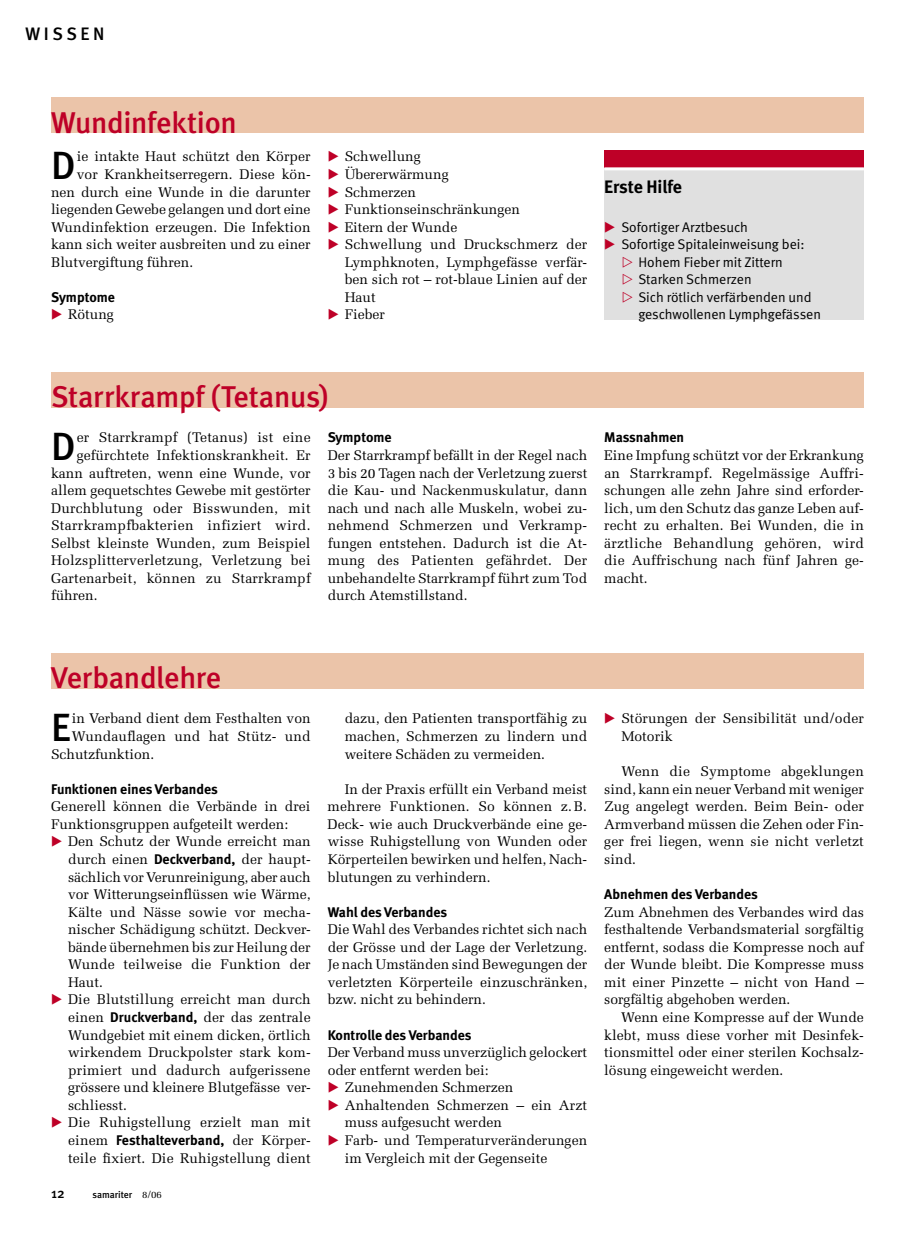
<style>
.page{position:relative;width:915px;height:1234px;background:#fff}
.page>*{position:absolute;margin:0;border:0;box-sizing:border-box;transform-origin:0 0}
.t1{font:39.3px "Meta Medium LF";color:#000}
.t2{font:500 30px "Meta";letter-spacing:-.01em;color:#be0027}
.t3{font:700 18px "Meta";letter-spacing:-.005em;color:#000}
.t4{font:500 18px "Meta";letter-spacing:.2em;color:#000}
.t5{font:13.95px/17.5px "Melior";color:#000;text-align:justify}
.t6{font:13.95px "Meta Normal";color:#000}
.t7{font:700 13.95px "Meta";color:#000}
.t8{font:13.95px "Melior";letter-spacing:.025em;color:#000}
.t9{font:500 13.95px "Meta";color:#000}
.t10{font:500 9.75px "Meta";color:#000}
.s1{font-family:"European Pi Three";color:#be0027}
.s2{font-family:"Meta";font-weight:700}
.s3{font-family:"Melior";font-weight:400}
</style>
<div class="page">
<div style="left:604px;top:158px;width:259px;height:161px;background:#e0e0e0"></div>
<div style="left:604px;top:150px;width:259px;height:17px;background:#be0027"></div>
<hr style="left:604px;top:167px;width:259px;height:3px;background:#fff">
<div style="left:51px;top:653px;width:812px;height:35px;background:#ebc4a9"></div>
<div style="left:51px;top:372px;width:812px;height:35px;background:#ebc4a9"></div>
<div style="left:51px;top:98px;width:812px;height:35px;background:#ebc4a9"></div>
<p class="t4" style="left:26px;top:23px;width:80px">wissen</p>
<h2 class="t2" style="left:51px;top:105px;width:187px">Wundinfektion</h2>
<h1 class="t1" style="left:51px;top:142px;width:26px">D</h1>
<p class="t5" style="left:77px;top:148px;width:235px">ie intakte Haut schützt den Körper</p>
<p class="t5" style="left:77px;top:165px;width:235px">vor Krankheitserregern. Diese kön-</p>
<p class="t5" style="left:51px;top:183px;width:261px">nen durch eine Wunde in die darunter</p>
<p class="t5" style="left:51px;top:200px;width:261px">liegenden Gewebe gelangen und dort eine</p>
<p class="t5" style="left:51px;top:218px;width:261px">Wundinfektion erzeugen. Die Infektion</p>
<p class="t5" style="left:51px;top:236px;width:261px">kann sich weiter ausbreiten und zu einer</p>
<p class="t5" style="left:51px;top:253px;width:144px">Blutvergiftung führen.</p>
<p class="t7" style="left:51px;top:289px;width:65px">Symptome</p>
<p class="t5" style="left:51px;top:306px;width:64px"><span class="s1">E</span> Rötung</p>
<p class="t5" style="left:327px;top:148px;width:94px"><span class="s1">E</span> Schwellung</p>
<p class="t5" style="left:327px;top:165px;width:122px"><span class="s1">E</span> Übererwärmung</p>
<p class="t5" style="left:327px;top:183px;width:90px"><span class="s1">E</span> Schmerzen</p>
<p class="t5" style="left:327px;top:200px;width:194px"><span class="s1">E</span> Funktionseinschränkungen</p>
<p class="t5" style="left:327px;top:218px;width:131px"><span class="s1">E</span> Eitern der Wunde</p>
<p class="t5" style="left:327px;top:236px;width:261px"><span class="s1">E</span> Schwellung und Druckschmerz der</p>
<p class="t5" style="left:344px;top:253px;width:244px">Lymphknoten, Lymphgefässe verfär-</p>
<p class="t5" style="left:344px;top:271px;width:244px">ben sich rot – rot-blaue Linien auf der</p>
<p class="t5" style="left:344px;top:288px;width:32px">Haut</p>
<p class="t5" style="left:327px;top:306px;width:59px"><span class="s1">E</span> Fieber</p>
<p class="t3" style="left:604px;top:175px;width:79px">Erste Hilfe</p>
<p class="t6" style="left:604px;top:219px;width:145px"><span class="s1">E</span> Sofortiger Arztbesuch</p>
<p class="t6" style="left:604px;top:236px;width:202px"><span class="s1">E</span> Sofortige Spitaleinweisung bei:</p>
<p class="t6" style="left:621px;top:254px;width:163px"><span class="s1">E</span> Hohem Fieber mit Zittern</p>
<p class="t6" style="left:621px;top:271px;width:132px"><span class="s1">E</span> Starken Schmerzen</p>
<p class="t6" style="left:621px;top:289px;width:192px"><span class="s1">E</span> Sich rötlich verfärbenden und</p>
<p class="t6" style="left:638px;top:306px;width:184px">geschwollenen Lymphgefässen</p>
<h2 class="t2" style="left:51px;top:379px;width:279px">Starrkrampf (Tetanus)</h2>
<h1 class="t1" style="left:51px;top:423px;width:26px">D</h1>
<p class="t5" style="left:77px;top:429px;width:235px">er Starrkrampf (Tetanus) ist eine</p>
<p class="t7" style="left:327px;top:429px;width:65px">Symptome</p>
<p class="t5" style="left:327px;top:446px;width:261px">Der Starrkrampf befällt in der Regel nach 3 bis 20 Tagen nach der Verletzung zuerst die Kau- und Nackenmuskulatur, dann nach und nach alle Muskeln, wobei zu&shy;nehmend Schmerzen und Verkramp&shy;fungen entstehen. Dadurch ist die At&shy;mung des Patienten gefährdet. Der unbehandelte Starrkrampf führt zum Tod durch Atemstillstand.</p>
<p class="t5" style="left:77px;top:446px;width:235px">gefürchtete Infektionskrankheit. Er</p>
<p class="t5" style="left:51px;top:464px;width:261px">kann auftreten, wenn eine Wunde, vor</p>
<p class="t5" style="left:51px;top:481px;width:261px">allem gequetschtes Gewebe mit gestörter</p>
<p class="t5" style="left:51px;top:499px;width:261px">Durchblutung oder Bisswunden, mit</p>
<p class="t8" style="left:51px;top:517px;width:261px">Starrkrampfbakterien infiziert wird.</p>
<p class="t5" style="left:51px;top:534px;width:261px">Selbst kleinste Wunden, zum Beispiel</p>
<p class="t5" style="left:51px;top:551px;width:261px">Holzsplitterverletzung, Verletzung bei</p>
<p class="t5" style="left:51px;top:569px;width:261px">Garten-arbeit, können zu Starrkrampf</p>
<p class="t5" style="left:51px;top:587px;width:48px">führen.</p>
<p class="t7" style="left:604px;top:429px;width:81px">Massnahmen</p>
<p class="t5" style="left:604px;top:446px;width:261px">Eine Impfung schützt vor der Erkrankung an Starrkrampf. Regelmässige Auffri&shy;schungen alle zehn Jahre sind erforder&shy;lich, um den Schutz das ganze Leben auf&shy;recht zu erhalten. Bei Wunden, die in ärztliche Behandlung gehören, wird die Auffrischung nach fünf Jahren ge&shy;macht.</p>
<h2 class="t2" style="left:51px;top:660px;width:172px">Verbandlehre</h2>
<h1 class="t1" style="left:51px;top:704px;width:21px">E</h1>
<p class="t5" style="left:72px;top:709px;width:240px">in Verband dient dem Festhalten von</p>
<p class="t5" style="left:72px;top:727px;width:240px">Wundauflagen und hat Stütz- und</p>
<p class="t5" style="left:51px;top:745px;width:105px">Schutzfunktion.</p>
<p class="t7" style="left:51px;top:780px;width:168px">Funktionen eines Verbandes</p>
<p class="t5" style="left:51px;top:797px;width:261px">Generell können die Verbände in drei</p>
<p class="t5" style="left:51px;top:815px;width:239px">Funktionsgruppen aufgeteilt werden:</p>
<p class="t5" style="left:51px;top:832px;width:261px"><span class="s1">E</span> Den Schutz der Wunde erreicht man</p>
<p class="t5" style="left:68px;top:850px;width:244px">durch einen <span class="s2">Deckverband,</span> der haupt-</p>
<p class="t5" style="left:68px;top:867px;width:244px">sächlich vor Verunreinigung, aber auch</p>
<p class="t5" style="left:68px;top:885px;width:244px">vor Witterungseinflüssen wie Wärme,</p>
<p class="t5" style="left:68px;top:902px;width:244px">Kälte und Nässe sowie vor mecha-</p>
<p class="t5" style="left:68px;top:920px;width:244px">nischer Schädigung schützt. Deckver-</p>
<p class="t5" style="left:68px;top:938px;width:244px">bände übernehmen bis zur Heilung der</p>
<p class="t5" style="left:68px;top:955px;width:244px">Wunde teilweise die Funktion der</p>
<p class="t5" style="left:68px;top:973px;width:36px">Haut.</p>
<p class="t5" style="left:51px;top:990px;width:261px"><span class="s1">E</span> Die Blutstillung erreicht man durch</p>
<p class="t5" style="left:68px;top:1008px;width:244px">einen <span class="s2">Druckverband,</span> der das zentrale</p>
<p class="t5" style="left:68px;top:1025px;width:244px">Wundgebiet mit einem dicken, örtlich</p>
<p class="t5" style="left:68px;top:1043px;width:244px">wirkendem Druckpolster stark kom-</p>
<p class="t5" style="left:68px;top:1060px;width:244px">primiert und dadurch aufgerissene</p>
<p class="t5" style="left:68px;top:1078px;width:244px">grössere und kleinere Blutgefässe ver-</p>
<p class="t5" style="left:68px;top:1096px;width:60px">schliesst.</p>
<p class="t5" style="left:51px;top:1113px;width:261px"><span class="s1">E</span> Die Ruhigstellung erzielt man mit</p>
<p class="t7" style="left:68px;top:1131px;width:244px"><span class="s3">einem</span> Festhalteverband, <span class="s3">der Körper-</span></p>
<p class="t5" style="left:68px;top:1148px;width:244px">teile fixiert. Die Ruhigstellung dient</p>
<p class="t9" style="left:51px;top:1184px;width:15px">12</p>
<p class="t10" style="left:92px;top:1188px;width:71px">samariter <span class="s3">8/06</span></p>
<p class="t5" style="left:344px;top:709px;width:244px">dazu, den Patienten transportfähig zu machen, Schmerzen zu lindern und weitere Schäden zu vermeiden.</p>
<p class="t5" style="left:327px;top:780px;width:261px;text-indent:17px">In der Praxis erfüllt ein Verband meist mehrere Funktionen. So können z.B.<br>Deck- wie auch Druckverbände eine ge&shy;wisse Ruhigstellung von Wunden oder Körperteilen bewirken und helfen, Nach&shy;blutungen zu verhindern.</p>
<p class="t7" style="left:327px;top:903px;width:121px">Wahl des Verbandes</p>
<p class="t5" style="left:327px;top:920px;width:261px">Die Wahl des Verbandes richtet sich nach der Grösse und der Lage der Verletzung.<br>Je nach Umständen sind Bewegungen der verletzten Körperteile einzuschränken, bzw. nicht zu behindern.</p>
<p class="t7" style="left:327px;top:1026px;width:145px">Kontrolle des Verbandes</p>
<p class="t5" style="left:327px;top:1043px;width:261px">Der Verband muss unverzüglich gelockert</p>
<p class="t5" style="left:327px;top:1060px;width:162px">oder entfernt werden bei:</p>
<p class="t5" style="left:327px;top:1078px;width:187px"><span class="s1">E</span> Zunehmenden Schmerzen</p>
<p class="t5" style="left:327px;top:1096px;width:261px"><span class="s1">E</span> Anhaltenden Schmerzen – ein Arzt</p>
<p class="t5" style="left:344px;top:1113px;width:159px">muss aufgesucht werden</p>
<p class="t5" style="left:327px;top:1131px;width:261px"><span class="s1">E</span> Farb- und Temperaturveränderungen</p>
<p class="t5" style="left:344px;top:1148px;width:204px">im Vergleich mit der Gegenseite</p>
<p class="t5" style="left:621px;top:709px;width:244px;text-indent:-17px"><span class="s1">E</span> Störungen der Sensibilität und/oder<br>Motorik</p>
<p class="t5" style="left:604px;top:762px;width:261px;text-indent:17px">Wenn die Symptome abgeklungen sind, kann ein neuer Verband mit weniger Zug angelegt werden. Beim Bein- oder Armverband müssen die Zehen oder Fin&shy;ger frei liegen, wenn sie nicht verletzt sind.</p>
<p class="t7" style="left:604px;top:885px;width:155px">Abnehmen des Verbandes</p>
<p class="t5" style="left:604px;top:902px;width:261px">Zum Abnehmen des Verbandes wird das festhaltende Verbandsmaterial sorgfältig entfernt, sodass die Kompresse noch auf der Wunde bleibt. Die Kompresse muss mit einer Pinzette – nicht von Hand – sorgfältig abgehoben werden.</p>
<p class="t5" style="left:604px;top:1008px;width:261px;text-indent:17px">Wenn eine Kompresse auf der Wunde klebt, muss diese vorher mit Desinfek&shy;tionsmittel oder einer sterilen Kochsalz&shy;lösung eingeweicht werden.</p>
</div>
